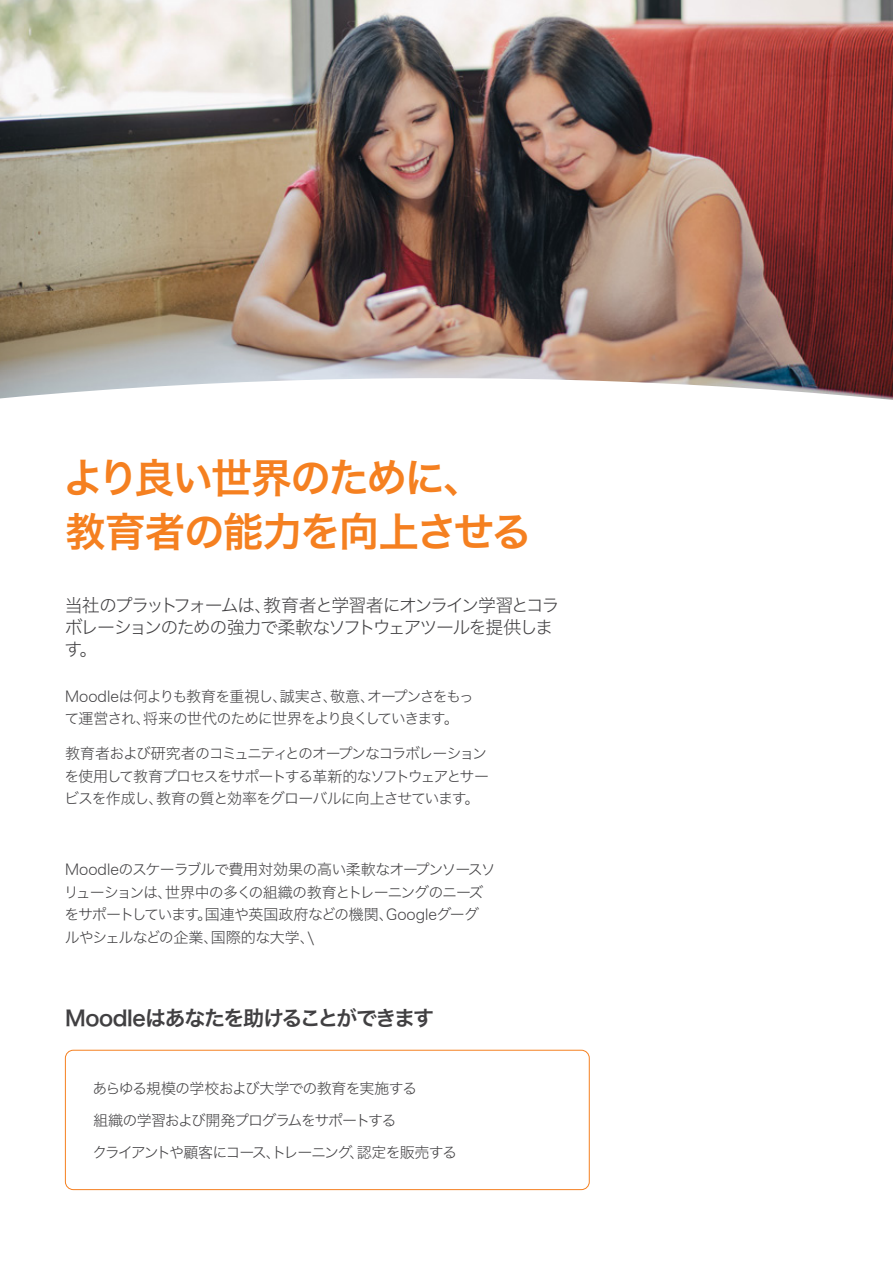
<style>
.page{position:relative;width:893px;height:1263px;background:#fff}
.page>*{position:absolute;margin:0;border:0;box-sizing:border-box;transform-origin:0 0}
.t1{font:40.5px/54px "Hiragino Sans W6";letter-spacing:-.05em;color:#f58020}
.t2{font:21px "Hiragino Sans W6";letter-spacing:-.065em;color:#414042}
.t3{font:18px/21.6px "Hiragino Sans W2";letter-spacing:-.095em;color:#414042}
.t4{font:15px/22.5px "Hiragino Sans W2";letter-spacing:-.07em;color:#414042}
</style>
<div class="page">
<img style="left:0;top:0;width:893px;height:378px">
<svg style="left:0;top:378px;width:893px;height:22px"></svg>
<div style="left:65px;top:1050px;width:525px;height:140px;border:1px solid #f58020;border-radius:8px"></div>
<h1 class="t1" style="left:63px;top:449px;width:470px">より良い世界のために、教育者の能力を向上させる</h1>
<p class="t3" style="left:65px;top:593px;width:496px">当社のプラットフォームは、教育者と学習者にオンライン学習とコラボレーションのための強力で柔軟なソフトウェアツールを提供します。</p>
<p class="t4" style="left:64px;top:684px;width:411px">Moodleは何よりも教育を重視し、誠実さ、敬意、オープンさをもって運営され、将来の世代のために世界をより良くしていきます。</p>
<p class="t4" style="left:64px;top:741px;width:426px">教育者および研究者のコミュニティとのオープンなコラボレーションを使用して教育プロセスをサポートする革新的なソフトウェアとサービスを作成し、教育の質と効率をグローバルに向上させています。</p>
<p class="t4" style="left:64px;top:857px;width:434px">Moodleのスケーラブルで費用対効果の高い柔軟なオープンソースソリューションは、世界中の多くの組織の教育とトレーニングのニーズをサポートしています。国連や英国政府などの機関、Googleグーグルやシェルなどの企業、国際的な大学、\</p>
<h2 class="t2" style="left:65px;top:999px;width:371px">Moodleはあなたを助けることができます</h2>
<p class="t4" style="left:92px;top:1072px;width:366px;line-height:31.7px">あらゆる規模の学校および大学での教育を実施する<br>組織の学習および開発プログラムをサポートする<br>クライアントや顧客にコース、トレーニング、認定を販売する</p>
</div>
